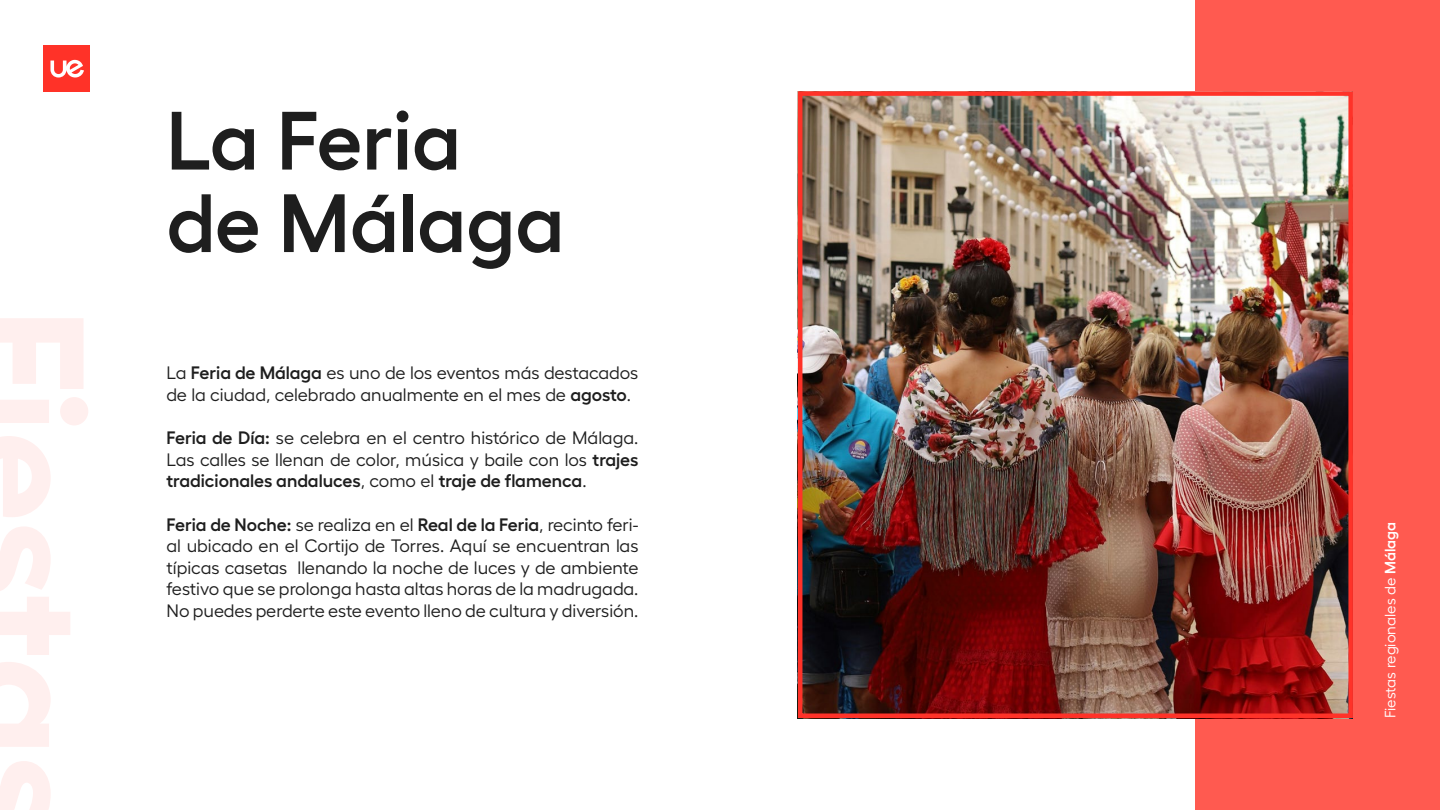
<style>
.page{position:relative;width:1440px;height:810px;background:#fff}
.page>*{position:absolute;margin:0;border:0;box-sizing:border-box;transform-origin:0 0}
.t1{font:600 82.5px/82.5px "Hellix";color:#1e1e1e}
.t2{font:18px/21.6px "Hellix";color:#1e1e1e;text-align:justify}
.t3{font:15px "Hellix";color:#fff}
.s1{font-weight:600}
</style>
<div class="page">
<div style="left:1195px;top:0;width:245px;height:810px;background:#ff5a50"></div>
<div style="left:44px;top:45px;width:46px;height:46px;background:#ff3228"></div>
<svg style="left:50px;top:59px;width:34px;height:19px"></svg>
<img style="left:803px;top:96px;width:545px;height:617px">
<div style="left:798px;top:91px;width:555px;height:627px;border:4px solid #ff3228"></div>
<h1 class="t1" style="left:166px;top:90px;width:399px">La Feria de Málaga</h1>
<p class="t2" style="left:166px;top:361px;width:473px">La <span class="s1">Feria de Málaga</span> es uno de los eventos más destacados de la ciudad, celebrado anualmente en el mes de <span class="s1">agosto</span>.</p>
<p class="t2" style="left:166px;top:425px;width:473px"><span class="s1">Feria de Día:</span> se celebra en el centro histórico de Málaga.<br>Las calles se llenan de color, música y baile con los <span class="s1">trajes tradicionales andaluces</span>, como el <span class="s1">traje de flamenca</span>.</p>
<p class="t2" style="left:166px;top:512px;width:473px"><span class="s1">Feria de Noche:</span> se realiza en el <span class="s1">Real de la Feria</span>, recinto feri&shy;al ubicado en el Cortijo de Torres. Aquí se encuentran las típicas casetas llenando la noche de luces y de ambiente festivo que se prolonga hasta altas horas de la madrugada.<br>No puedes perderte este evento lleno de cultura y diversión.</p>
<p class="t3" style="left:1379px;top:718px;width:197px;rotate:-90deg">Fiestas regionales de <span class="s1">Málaga</span></p>
</div>
